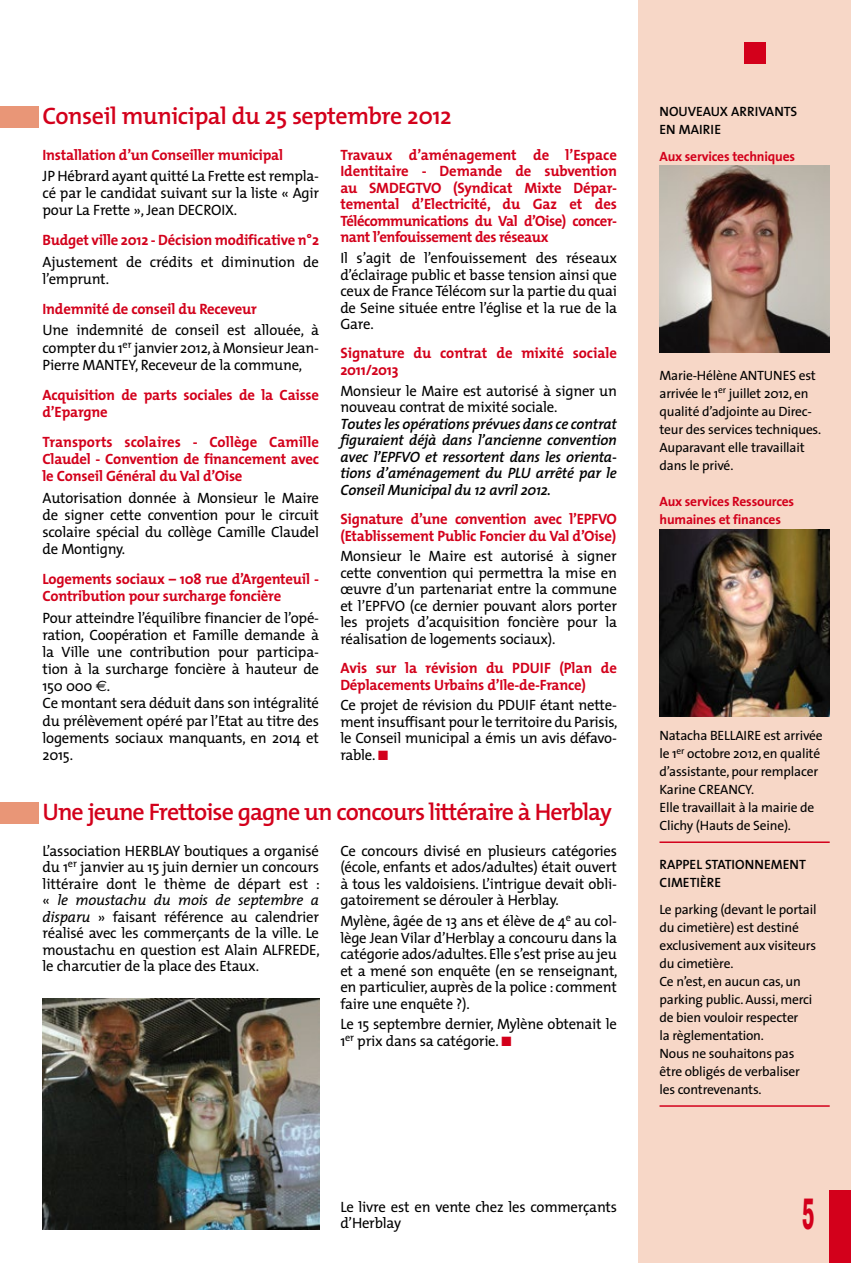
<style>
.page{position:relative;width:851px;height:1263px;background:#fff}
.page>*{position:absolute;margin:0;border:0;box-sizing:border-box;transform-origin:0 0}
.t1{font:700 45px "Akzidenz Grotesk BE";color:#d3001b;scale:.5 1}
.t2{font:600 24px "The Mix";letter-spacing:-.04em;color:#d3001b}
.t3{font:600 24px "The Mix";letter-spacing:-.02em;color:#d3001b}
.t4{font:15px/16.5px "The Mix";letter-spacing:-.015em;color:#000;text-align:justify}
.t5{font:700 15px/16.5px "The Mix";letter-spacing:-.015em;color:#d3001b}
.t6{font:italic 600 15px/16.5px "The Mix";letter-spacing:-.015em;color:#000;text-align:justify}
.t7{font:13.5px/18px "The Sans";letter-spacing:-.015em;color:#000}
.t8{font:700 13.5px/18px "The Sans";letter-spacing:-.015em;color:#d3001b}
.t9{font:600 13.5px/18px "The Sans";color:#000}
.s1{font-family:"Euro Sans"}
.s2{color:#d3001b}
.s3{font-style:italic}
</style>
<div class="page">
<div style="left:638px;top:0;width:212px;height:1263px;background:#f7d7c7"></div>
<hr style="left:659px;top:841px;width:170px;height:2px;background:#d3001b">
<hr style="left:659px;top:1105px;width:170px;height:2px;background:#d3001b">
<div style="left:0;top:106px;width:38px;height:22px;background:#e99677"></div>
<div style="left:0;top:802px;width:38px;height:22px;background:#e99677"></div>
<div style="left:744px;top:43px;width:21px;height:21px;background:#d3001b"></div>
<div style="left:829px;top:1191px;width:21px;height:72px;background:#d3001b"></div>
<img style="left:43px;top:998px;width:276px;height:231px">
<img style="left:659px;top:166px;width:170px;height:187px">
<img style="left:659px;top:529px;width:170px;height:187px">
<h2 class="t3" style="left:43px;top:96px;width:410px">Conseil municipal du 25 septembre 2012</h2>
<p class="t5" style="left:43px;top:146px;width:242px">Installation d’un Conseiller municipal</p>
<p class="t4" style="left:43px;top:167px;width:278px;line-height:17.1px">JP Hébrard ayant quitté La Frette est rempla&shy;cé par le candidat suivant sur la liste « Agir pour La Frette », Jean DECROIX.</p>
<p class="t5" style="left:43px;top:232px;width:278px">Budget ville 2012 - Décision modificative n°2</p>
<p class="t4" style="left:43px;top:253px;width:278px;line-height:17.2px">Ajustement de crédits et diminution de l’emprunt.</p>
<p class="t5" style="left:43px;top:300px;width:216px">Indemnité de conseil du Receveur</p>
<p class="t4" style="left:43px;top:321px;width:278px;line-height:17.1px">Une indemnité de conseil est allouée, à compter du 1<sup>er</sup> janvier 2012, à Monsieur Jean-Pierre MANTEY, Receveur de la commune,</p>
<p class="t5" style="left:43px;top:386px;width:278px;line-height:17.1px">Acquisition de parts sociales de la Caisse d’Epargne</p>
<p class="t5" style="left:43px;top:433px;width:278px;line-height:17.2px;text-align:justify">Transports scolaires - Collège Camille Claudel - Convention de financement avec le Conseil Général du Val d’Oise</p>
<p class="t4" style="left:43px;top:488px;width:278px;line-height:17.2px">Autorisation donnée à Monsieur le Maire de signer cette convention pour le circuit scolaire spécial du collège Camille Claudel de Montigny.</p>
<p class="t5" style="left:43px;top:570px;width:278px;line-height:17.1px">Logements sociaux – 108 rue d’Argenteuil -<br>Contribution pour surcharge foncière</p>
<p class="t4" style="left:43px;top:608px;width:278px;line-height:17.1px;text-align:left">Pour atteindre l’équilibre financier de l’opé&shy;ration, Coopération et Famille demande à la Ville une contribution pour participa&shy;tion à la surcharge foncière à hauteur de 150 000 <span class="s1">€</span>.<br>Ce montant sera déduit dans son intégralité du prélèvement opéré par l’Etat au titre des logements sociaux manquants, en 2014 et 2015.</p>
<p class="t5" style="left:340px;top:146px;width:278px;text-align:justify">Travaux d’aménagement de l’Espace Identitaire - Demande de subvention au SMDEGTVO (Syndicat Mixte Dépar&shy;temental d’Electricité, du Gaz et des Télécommunications du Val d’Oise) concer&shy;nant l’enfouissement des réseaux</p>
<p class="t4" style="left:340px;top:249px;width:278px">Il s’agit de l’enfouissement des réseaux d’éclairage public et basse tension ainsi que ceux de France Télécom sur la partie du quai de Seine située entre l’église et la rue de la Gare.</p>
<p class="t5" style="left:340px;top:345px;width:278px">Signature du contrat de mixité sociale<br>2011/2013</p>
<p class="t4" style="left:340px;top:382px;width:278px">Monsieur le Maire est autorisé à signer un nouveau contrat de mixité sociale.</p>
<p class="t6" style="left:340px;top:415px;width:278px">Toutes les opérations prévues dans ce contrat figuraient déjà dans l’ancienne convention avec l’EPFVO et ressortent dans les orienta&shy;tions d’aménagement du PLU arrêté par le Conseil Municipal du 12 avril 2012.</p>
<p class="t5" style="left:340px;top:510px;width:278px">Signature d’une convention avec l’EPFVO (Etablissement Public Foncier du Val d’Oise)</p>
<p class="t4" style="left:340px;top:547px;width:278px">Monsieur le Maire est autorisé à signer cette convention qui permettra la mise en œuvre d’un partenariat entre la commune et l’EPFVO (ce dernier pouvant alors porter les projets d’acquisition foncière pour la réalisation de logements sociaux).</p>
<p class="t5" style="left:340px;top:659px;width:278px">Avis sur la révision du PDUIF (Plan de<br>Déplacements Urbains d’Ile-de-France)</p>
<p class="t4" style="left:340px;top:697px;width:279px">Ce projet de révision du PDUIF étant nette&shy;ment insuffisant pour le territoire du Parisis, le Conseil municipal a émis un avis défavo&shy;rable. <span class="s2">■</span></p>
<h2 class="t2" style="left:43px;top:792px;width:571px">Une jeune Frettoise gagne un concours littéraire à Herblay</h2>
<p class="t4" style="left:43px;top:842px;width:279px">L’association HERBLAY boutiques a organisé du 1<sup>er</sup> janvier au 15 juin dernier un concours littéraire dont le thème de départ est : « <span class="s3">le moustachu du mois de septembre a disparu</span> » faisant référence au calendrier réalisé avec les commerçants de la ville. Le moustachu en question est Alain ALFREDE, le charcutier de la place des Etaux.</p>
<p class="t4" style="left:340px;top:842px;width:278px">Ce concours divisé en plusieurs catégories (école, enfants et ados/adultes) était ouvert à tous les valdoisiens. L’intrigue devait obli&shy;gatoirement se dérouler à Herblay.</p>
<p class="t4" style="left:340px;top:912px;width:279px">Mylène, âgée de 13 ans et élève de 4<sup>e</sup> au col&shy;lège Jean Vilar d’Herblay a concouru dans la catégorie ados/adultes. Elle s’est prise au jeu et a mené son enquête (en se renseignant, en particulier, auprès de la police : comment faire une enquête ?).</p>
<p class="t4" style="left:340px;top:1016px;width:278px">Le 15 septembre dernier, Mylène obtenait le<br>1<sup>er</sup> prix dans sa catégorie. <span class="s2">■</span></p>
<p class="t9" style="left:659px;top:102px;width:79px">NOUVEAUX ARRI</p>
<p class="t9" style="left:758px;top:102px;width:33px">VANTS</p>
<p class="t9" style="left:659px;top:120px;width:28px">EN MAIRIE</p>
<p class="t8" style="left:659px;top:147px;width:137px">Aux services techniques</p>
<p class="t7" style="left:659px;top:366px;width:163px">Marie-Hélène ANTUNES est arrivée le 1<sup>er</sup> juillet 2012, en qualité d’adjointe au Direc&shy;teur des services techniques.<br>Auparavant elle travaillait dans le privé.</p>
<p class="t8" style="left:659px;top:492px;width:136px">Aux services Ressources humaines et finances</p>
<p class="t7" style="left:659px;top:726px;width:165px">Natacha BELLAIRE est arrivée le 1<sup>er</sup> octobre 2012, en qualité d’assistante, pour remplacer<br>Karine CREANCY.<br>Elle travaillait à la mairie de<br>Clichy (Hauts de Seine).</p>
<p class="t9" style="left:659px;top:855px;width:148px">RAPPEL STATIONN EMENT<br>CIMETIÈRE</p>
<p class="t7" style="left:659px;top:900px;width:158px">Le parking (devant le portail du cimetière) est destiné exclusivement aux visiteurs du cimetière.<br>Ce n’est, en aucun cas, un parking public. Aussi, merci de bien vouloir respecter<br>la règlementation.<br>Nous ne souhaitons pas être obligés de verbaliser les contrevenants.</p>
<p class="t4" style="left:340px;top:1198px;width:278px">Le livre est en vente chez les commerçants d’Herblay</p>
<h1 class="t1" style="left:802px;top:1188px;width:27px">5</h1>
</div>
